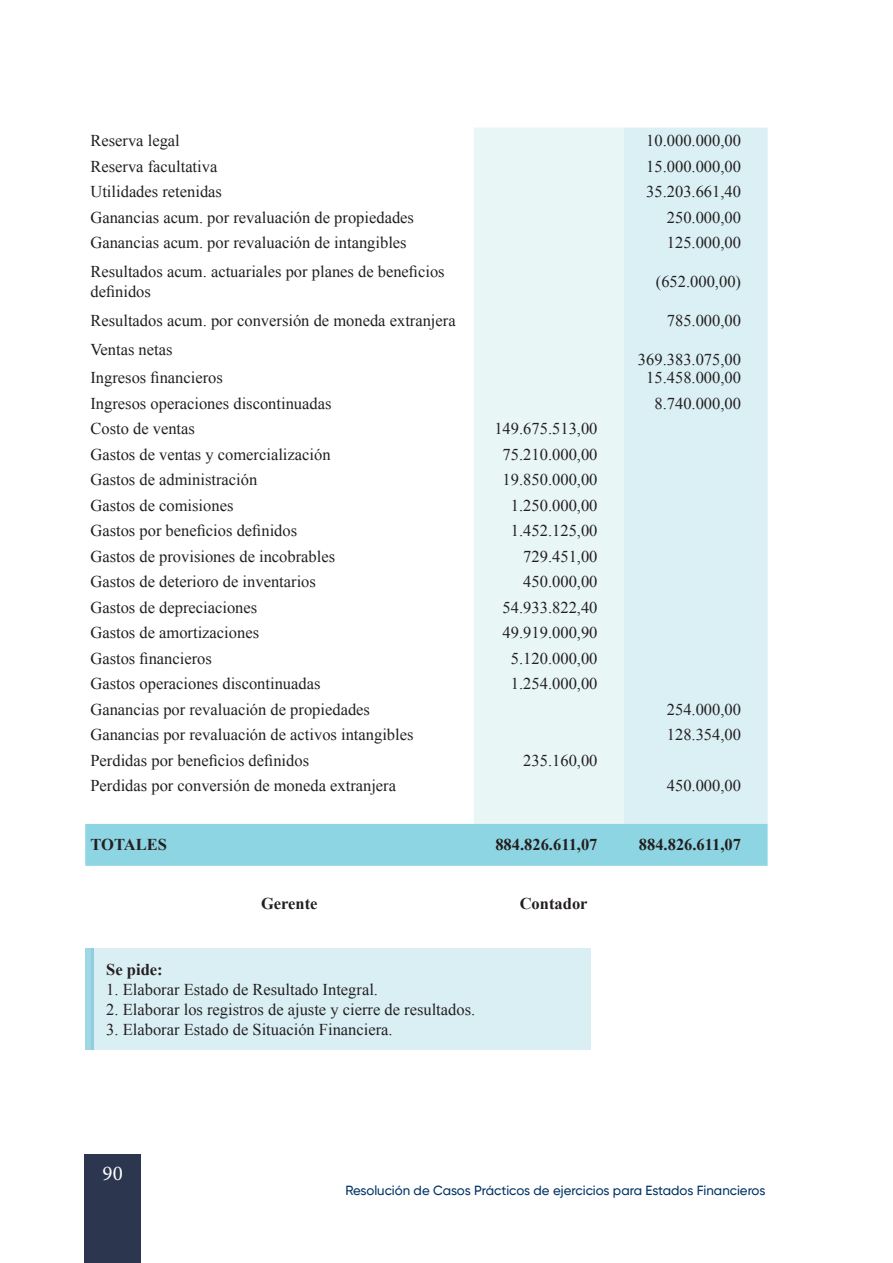
<style>
.page{position:relative;width:893px;height:1263px;background:#fff}
.page>*{position:absolute;margin:0;border:0;box-sizing:border-box;transform-origin:0 0}
.t1{font:21px "Minion Pro";color:#fff}
.t2{font:16.5px/19.8px "Times New Roman";color:#231f20}
.t3{font:700 16.5px "Times New Roman";color:#231f20}
.t4{font:500 13.2px "Gilroy";color:#003365}
</style>
<div class="page">
<div style="left:84px;top:1154px;width:57px;height:109px;background:#2c364e"></div>
<div style="left:91px;top:949px;width:500px;height:101px;background:#d9eff4"></div>
<svg style="left:85px;top:949px;width:8px;height:101px"></svg>
<div style="left:474px;top:128px;width:150px;height:696px;background:#e9f6f6"></div>
<div style="left:624px;top:128px;width:144px;height:696px;background:#daf0f5"></div>
<div style="left:85px;top:824px;width:683px;height:42px;background:#8ed5e3"></div>
<p class="t2" style="left:90px;top:130px;width:91px">Reserva legal</p>
<p class="t2" style="left:646px;top:130px;width:96px">10.000.000,00</p>
<p class="t2" style="left:90px;top:156px;width:128px">Reserva facultativa</p>
<p class="t2" style="left:646px;top:156px;width:96px">15.000.000,00</p>
<p class="t2" style="left:90px;top:181px;width:133px">Utilidades retenidas</p>
<p class="t2" style="left:646px;top:181px;width:96px">35.203.661,40</p>
<p class="t2" style="left:90px;top:207px;width:325px">Ganancias acum. por revaluación de propiedades</p>
<p class="t2" style="left:667px;top:207px;width:76px">250.000,00</p>
<p class="t2" style="left:90px;top:232px;width:318px">Ganancias acum. por revaluación de intangibles</p>
<p class="t2" style="left:667px;top:232px;width:76px">125.000,00</p>
<p class="t2" style="left:90px;top:262px;width:356px">Resultados acum. actuariales por planes de beneficios definidos</p>
<p class="t2" style="left:656px;top:272px;width:87px">(652.000,00)</p>
<p class="t2" style="left:90px;top:311px;width:367px">Resultados acum. por conversión de moneda extranjera</p>
<p class="t2" style="left:667px;top:311px;width:76px">785.000,00</p>
<p class="t2" style="left:90px;top:339px;width:84px">Ventas netas</p>
<p class="t2" style="left:638px;top:349px;width:105px">369.383.075,00</p>
<p class="t2" style="left:90px;top:367px;width:134px">Ingresos financieros</p>
<p class="t2" style="left:646px;top:367px;width:96px">15.458.000,00</p>
<p class="t2" style="left:90px;top:393px;width:243px">Ingresos operaciones discontinuadas</p>
<p class="t2" style="left:654px;top:393px;width:88px">8.740.000,00</p>
<p class="t2" style="left:90px;top:418px;width:106px">Costo de ventas</p>
<p class="t2" style="left:494px;top:418px;width:105px">149.675.513,00</p>
<p class="t2" style="left:90px;top:444px;width:242px">Gastos de ventas y comercialización</p>
<p class="t2" style="left:503px;top:444px;width:96px">75.210.000,00</p>
<p class="t2" style="left:90px;top:469px;width:168px">Gastos de administración</p>
<p class="t2" style="left:503px;top:469px;width:96px">19.850.000,00</p>
<p class="t2" style="left:90px;top:495px;width:144px">Gastos de comisiones</p>
<p class="t2" style="left:511px;top:495px;width:88px">1.250.000,00</p>
<p class="t2" style="left:90px;top:520px;width:208px">Gastos por beneficios definidos</p>
<p class="t2" style="left:511px;top:520px;width:88px">1.452.125,00</p>
<p class="t2" style="left:90px;top:546px;width:246px">Gastos de provisiones de incobrables</p>
<p class="t2" style="left:523px;top:546px;width:76px">729.451,00</p>
<p class="t2" style="left:90px;top:571px;width:227px">Gastos de deterioro de inventarios</p>
<p class="t2" style="left:523px;top:571px;width:76px">450.000,00</p>
<p class="t2" style="left:90px;top:597px;width:168px">Gastos de depreciaciones</p>
<p class="t2" style="left:503px;top:597px;width:96px">54.933.822,40</p>
<p class="t2" style="left:90px;top:622px;width:170px">Gastos de amortizaciones</p>
<p class="t2" style="left:503px;top:622px;width:96px">49.919.000,90</p>
<p class="t2" style="left:90px;top:648px;width:123px">Gastos financieros</p>
<p class="t2" style="left:511px;top:648px;width:88px">5.120.000,00</p>
<p class="t2" style="left:90px;top:674px;width:232px">Gastos operaciones discontinuadas</p>
<p class="t2" style="left:511px;top:674px;width:88px">1.254.000,00</p>
<p class="t2" style="left:90px;top:699px;width:281px">Ganancias por revaluación de propiedades</p>
<p class="t2" style="left:667px;top:699px;width:76px">254.000,00</p>
<p class="t2" style="left:90px;top:725px;width:325px">Ganancias por revaluación de activos intangibles</p>
<p class="t2" style="left:667px;top:725px;width:76px">128.354,00</p>
<p class="t2" style="left:90px;top:750px;width:220px">Perdidas por beneficios definidos</p>
<p class="t2" style="left:523px;top:750px;width:76px">235.160,00</p>
<p class="t2" style="left:90px;top:776px;width:307px">Perdidas por conversión de moneda extranjera</p>
<p class="t2" style="left:667px;top:776px;width:76px">450.000,00</p>
<p class="t3" style="left:90px;top:833px;width:78px">TOTALES</p>
<p class="t3" style="left:495px;top:833px;width:104px">884.826.611,07</p>
<p class="t3" style="left:639px;top:833px;width:104px">884.826.611,07</p>
<p class="t3" style="left:261px;top:892px;width:58px">Gerente</p>
<p class="t3" style="left:520px;top:892px;width:69px">Contador</p>
<p class="t3" style="left:106px;top:958px;width:58px">Se pide:</p>
<p class="t2" style="left:106px;top:979px;width:273px">1. Elaborar Estado de Resultado Integral.</p>
<p class="t2" style="left:106px;top:999px;width:370px">2. Elaborar los registros de ajuste y cierre de resultados.</p>
<p class="t2" style="left:106px;top:1019px;width:288px">3. Elaborar Estado de Situación Financiera.</p>
<p class="t1" style="left:103px;top:1159px;width:22px">90</p>
<p class="t4" style="left:345px;top:1182px;width:422px">Resolución de Casos Prácticos de ejercicios para Estados Financieros</p>
</div>
